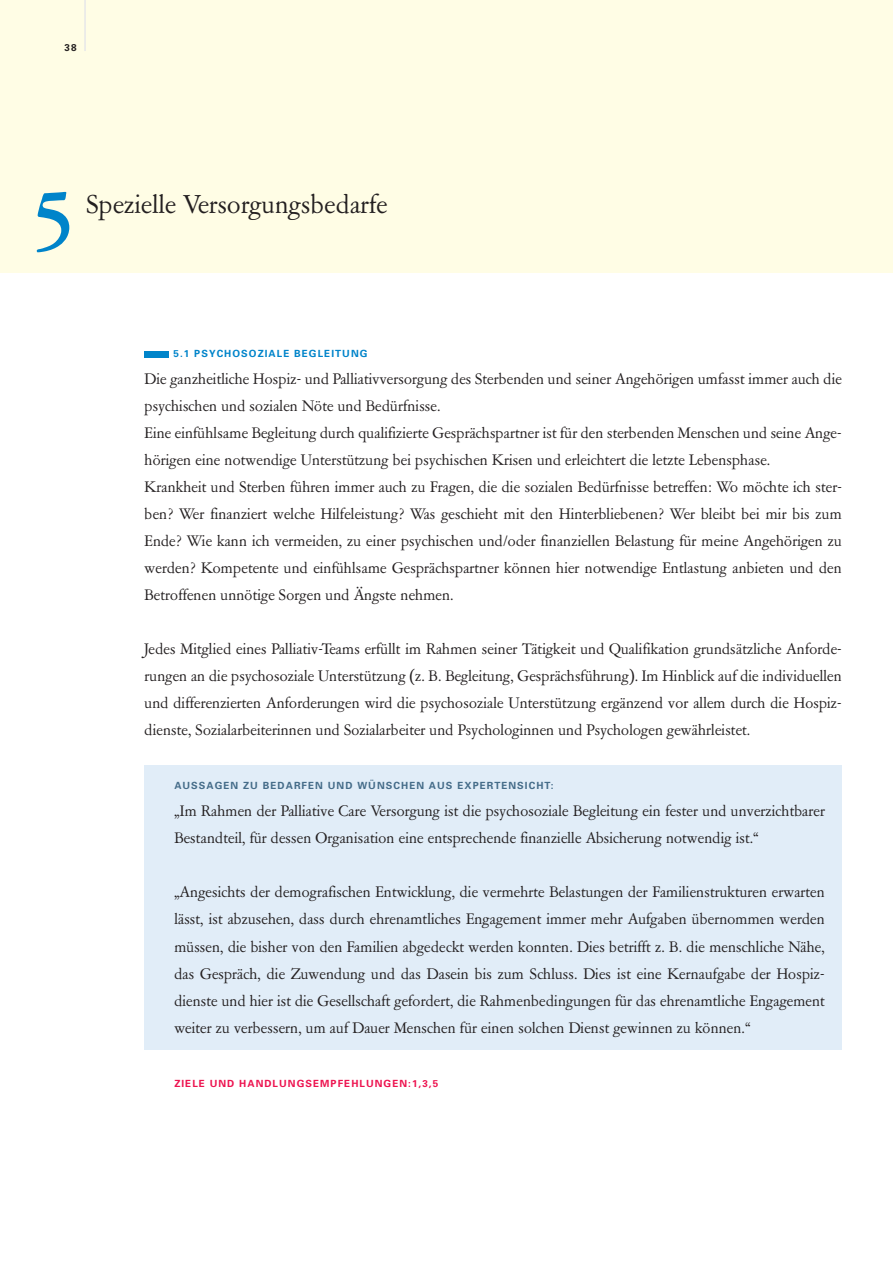
<style>
.page{position:relative;width:893px;height:1263px;background:#fff}
.page>*{position:absolute;margin:0;border:0;box-sizing:border-box;transform-origin:0 0}
.t1{font:500 88.5px "Garamont Amsterdam BQ";color:#0084ca}
.t2{font:25.5px "Garamont Amsterdam BQ";color:#231f20}
.t3{font:15px/27px "Garamont Amsterdam BQ";color:#231f20}
.t4{font:700 9.9px "Univers";letter-spacing:.105em;color:#456c89}
.t5{font:700 9.9px "Univers";letter-spacing:.105em;color:#ed1450}
.t6{font:700 9.9px "Univers";letter-spacing:.105em;color:#0084ca}
.t7{font:700 9.9px "Univers";color:#231f20}
</style>
<div class="page">
<div style="left:0;top:0;width:893px;height:272px;background:#fffde5"></div>
<hr style="left:84px;top:0;width:2px;height:51px;background:#e6e7e9">
<div style="left:145px;top:765px;width:697px;height:285px;background:#e1edf8"></div>
<div style="left:145px;top:351px;width:24px;height:6px;background:#0084ca"></div>
<p class="t7" style="left:64px;top:41px;width:14px">38</p>
<h1 class="t1" style="left:34px;top:165px;width:42px">5</h1>
<h2 class="t2" style="left:87px;top:189px;width:303px">Spezielle Versorgungsbedarfe</h2>
<p class="t6" style="left:174px;top:347px;width:195px">5.1 PSYCHOSOZIALE BEGLEITUNG</p>
<p class="t3" style="left:145px;top:366px;width:699px">Die ganzheitliche Hospiz- und Palliativversorgung des Sterbenden und seiner Angehörigen umfasst immer auch die psychischen und sozialen Nöte und Bedürfnisse.<br>Eine einfühlsame Begleitung durch qualifizierte Gesprächspartner ist für den sterbenden Menschen und seine Ange&shy;hörigen eine notwendige Unterstützung bei psychischen Krisen und erleichtert die letzte Lebensphase.<br>Krankheit und Sterben führen immer auch zu Fragen, die die sozialen Bedürfnisse betreffen: Wo möchte ich ster&shy;ben? Wer finanziert welche Hilfeleistung? Was geschieht mit den Hinterbliebenen? Wer bleibt bei mir bis zum Ende? Wie kann ich vermeiden, zu einer psychischen und/oder finanziellen Belastung für meine Angehörigen zu werden? Kompetente und einfühlsame Gesprächspartner können hier notwendige Entlastung anbieten und den Betroffenen unnötige Sorgen und Ängste nehmen.</p>
<p class="t3" style="left:145px;top:636px;width:699px;text-align:justify">Jedes Mitglied eines Palliativ-Teams erfüllt im Rahmen seiner Tätigkeit und Qualifikation grundsätzliche Anforde&shy;rungen an die psychosoziale Unterstützung (z. B. Begleitung, Gesprächsführung). Im Hinblick auf die individuellen und differenzierten Anforderungen wird die psychosoziale Unterstützung ergänzend vor allem durch die Hospiz&shy;dienste, Sozialarbeiterinnen und Sozialarbeiter und Psychologinnen und Psychologen gewährleistet.</p>
<p class="t4" style="left:174px;top:779px;width:381px">AUSSAGEN ZU BEDARFEN UND WÜNSCHEN AUS EXPERTENSICHT:</p>
<p class="t3" style="left:174px;top:798px;width:652px">„Im Rahmen der Palliative Care Versorgung ist die psychosoziale Begleitung ein fester und unverzichtbarer<br>Bestandteil, für dessen Organisation eine entsprechende finanzielle Absicherung notwendig ist.“</p>
<p class="t3" style="left:174px;top:879px;width:652px;text-align:justify">„Angesichts der demografischen Entwicklung, die vermehrte Belastungen der Familienstrukturen erwarten lässt, ist abzusehen, dass durch ehrenamtliches Engagement immer mehr Aufgaben übernommen werden müssen, die bisher von den Familien abgedeckt werden konnten. Dies betrifft z. B. die menschliche Nähe, das Gespräch, die Zuwendung und das Dasein bis zum Schluss. Dies ist eine Kernaufgabe der Hospiz&shy;dienste und hier ist die Gesellschaft gefordert, die Rahmenbedingungen für das ehrenamtliche Engagement weiter zu verbessern, um auf Dauer Menschen für einen solchen Dienst gewinnen zu können.“</p>
<p class="t5" style="left:174px;top:1076px;width:265px">ZIELE UND HANDLUNGSEMPFEHLUNGEN:1,3,5</p>
</div>
